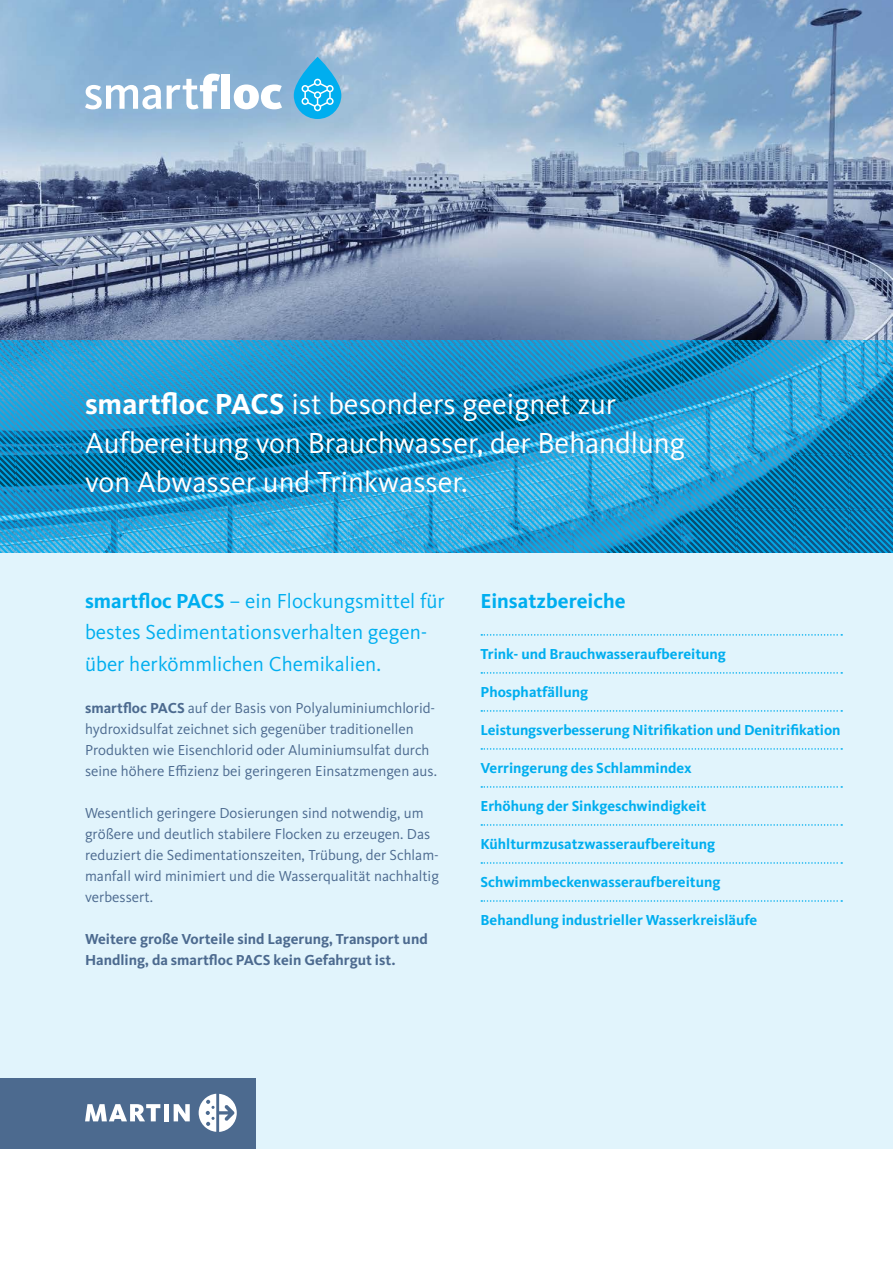
<style>
.page{position:relative;width:893px;height:1263px;background:#fff}
.page>*{position:absolute;margin:0;border:0;box-sizing:border-box;transform-origin:0 0}
.t1{font:30px/39px "Kievit Pro";color:#fff}
.t2{font:21px/31.5px "Kievit Pro";color:#00aeef}
.t3{font:700 21px "Kievit Pro";color:#00aeef}
.t4{font:15px/21px "Kievit Pro";color:#4c6a8f}
.t5{font:700 15px "Kievit Pro";color:#00aeef}
.t6{font:700 15px/21px "Kievit Pro";color:#4c6a8f}
.s1{font-weight:700}
</style>
<div class="page">
<div style="left:0;top:553px;width:893px;height:595px;background:#e1f4fc"></div>
<img style="left:0;top:0;width:893px;height:340px">
<svg style="left:0;top:340px;width:893px;height:213px;background:#1f93c8"></svg>
<svg style="left:85px;top:85px;width:76px;height:24px"></svg>
<svg style="left:167px;top:74px;width:53px;height:35px"></svg>
<div style="left:222px;top:74px;width:8px;height:35px;background:#fff"></div>
<svg style="left:234px;top:84px;width:48px;height:25px"></svg>
<svg style="left:294px;top:57px;width:47px;height:62px"></svg>
<svg style="left:301px;top:79px;width:33px;height:32px"></svg>
<svg style="left:481px;top:634px;width:361px;height:2px"></svg>
<svg style="left:481px;top:672px;width:361px;height:2px"></svg>
<svg style="left:481px;top:710px;width:361px;height:2px"></svg>
<svg style="left:481px;top:748px;width:361px;height:2px"></svg>
<svg style="left:481px;top:786px;width:361px;height:2px"></svg>
<svg style="left:481px;top:824px;width:361px;height:2px"></svg>
<svg style="left:481px;top:862px;width:361px;height:2px"></svg>
<svg style="left:481px;top:900px;width:361px;height:2px"></svg>
<div style="left:0;top:1078px;width:255px;height:70px;background:#4c6a8f"></div>
<svg style="left:85px;top:1104px;width:75px;height:17px"></svg>
<div style="left:164px;top:1104px;width:5px;height:17px;background:#fff"></div>
<svg style="left:174px;top:1104px;width:16px;height:17px"></svg>
<svg style="left:199px;top:1094px;width:38px;height:38px"></svg>
<h1 class="t1" style="left:85px;top:384px;width:601px"><span class="s1">smartfloc PACS</span> ist besonders geeignet zur<br>Aufbereitung von Brauchwasser, der Behandlung von Abwasser und Trinkwasser.</h1>
<h2 class="t2" style="left:85px;top:585px;width:361px"><span class="s1">smartfloc PACS</span> – ein Flockungsmittel für bestes Sedimentationsverhalten gegen&shy;über herkömmlichen Chemikalien.</h2>
<p class="t4" style="left:85px;top:697px;width:353px"><span class="s1">smartfloc PACS</span> auf der Basis von Polyaluminiumchlorid&shy;hydroxidsulfat zeichnet sich gegenüber traditionellen Produkten wie Eisenchlorid oder Aluminiumsulfat durch seine höhere Effizienz bei geringeren Einsatzmengen aus.</p>
<p class="t4" style="left:85px;top:802px;width:355px">Wesentlich geringere Dosierungen sind notwendig, um größere und deutlich stabilere Flocken zu erzeugen. Das reduziert die Sedimentationszeiten, Trübung, der Schlam&shy;manfall wird minimiert und die Wasserqualität nachhaltig verbessert.</p>
<p class="t6" style="left:85px;top:928px;width:344px">Weitere große Vorteile sind Lagerung, Transport und<br>Handling, da smartfloc PACS kein Gefahrgut ist.</p>
<h2 class="t3" style="left:480px;top:588px;width:147px">Einsatzbereiche</h2>
<p class="t5" style="left:480px;top:645px;width:247px">Trink- und Brauchwasseraufbereitung</p>
<p class="t5" style="left:480px;top:683px;width:109px">Phosphatfällung</p>
<p class="t5" style="left:480px;top:721px;width:362px">Leistungsverbesserung Nitrifikation und Denitrifikation</p>
<p class="t5" style="left:480px;top:759px;width:213px">Verringerung des Schlammindex</p>
<p class="t5" style="left:480px;top:797px;width:227px">Erhöhung der Sinkgeschwindigkeit</p>
<p class="t5" style="left:480px;top:835px;width:236px">Kühlturmzusatzwasseraufbereitung</p>
<p class="t5" style="left:480px;top:873px;width:241px">Schwimmbeckenwasseraufbereitung</p>
<p class="t5" style="left:480px;top:911px;width:278px">Behandlung industrieller Wasserkreisläufe</p>
</div>
